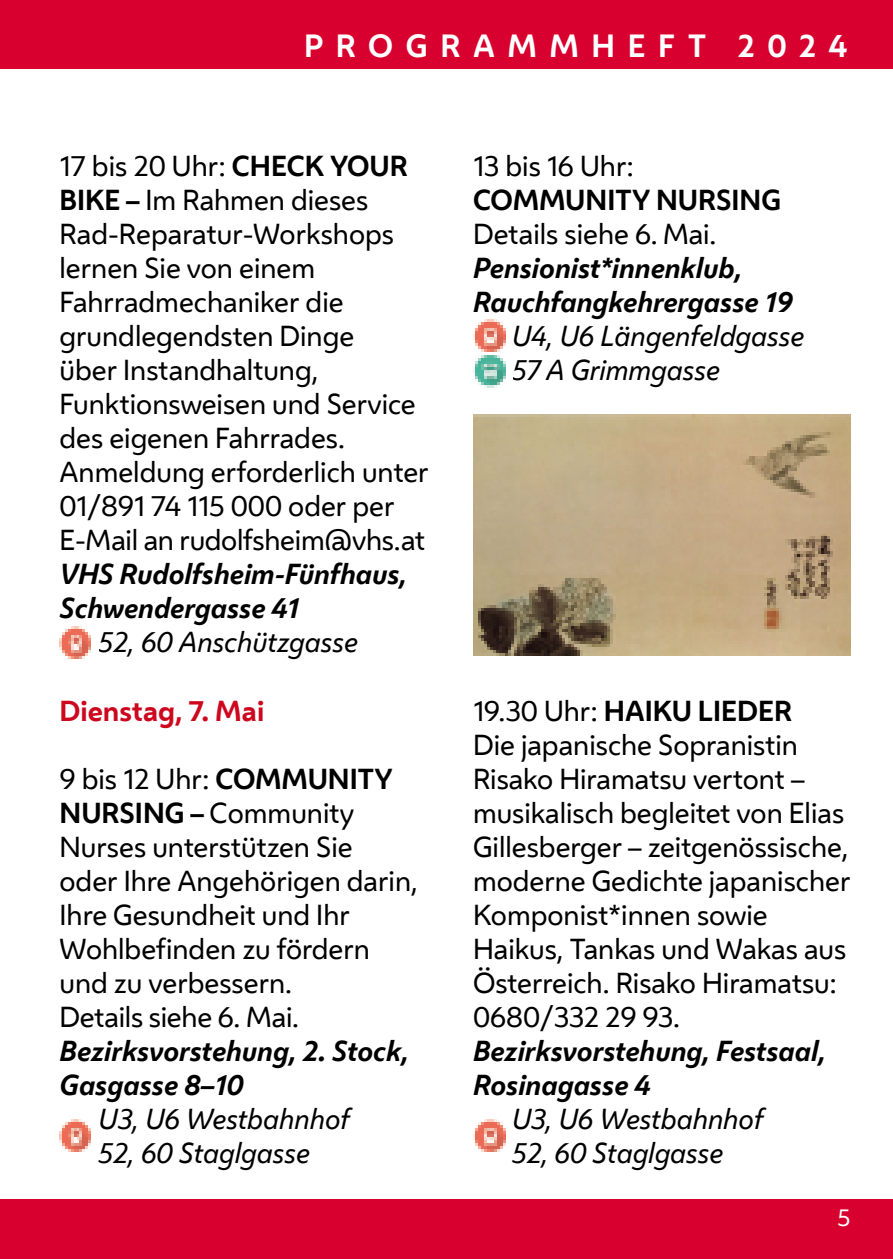
<style>
.page{position:relative;width:893px;height:1259px;background:#fff}
.page>*{position:absolute;margin:0;border:0;box-sizing:border-box;transform-origin:0 0}
.t1{font:700 30px "Wiener Melange";letter-spacing:.42em;color:#fff}
.t2{font:27px/33.9px "Wiener Melange";color:#000}
.t3{font:italic 700 27px/33.9px "Wiener Melange";color:#000}
.t4{font:italic 27px "Wiener Melange";color:#000}
.t5{font:700 27px "Wiener Melange";color:#000}
.t6{font:700 27px "Wiener Melange";color:#cd071e}
.t7{font:22.5px "Wiener Melange";color:#fff}
.s1{font-weight:700}
.s2{font-weight:400}
</style>
<div class="page">
<img style="left:473px;top:415px;width:377px;height:240px">
<div style="left:0;top:0;width:893px;height:68px;background:#d8002e"></div>
<div style="left:0;top:1199px;width:893px;height:60px;background:#d8002e"></div>
<img style="left:60px;top:626px;width:31px;height:33px">
<img style="left:60px;top:1119px;width:31px;height:33px">
<img style="left:473px;top:355px;width:33px;height:33px">
<img style="left:473px;top:319px;width:33px;height:33px">
<img style="left:473px;top:1119px;width:33px;height:33px">
<p class="t1" style="left:304px;top:21px;width:545px">PROGRAMMHEFT 2024</p>
<p class="t2" style="left:60px;top:148px;width:350px">17 bis 20 Uhr: <span class="s1">CHECK YOUR<br>BIKE –</span> Im Rahmen dieses</p>
<p class="t2" style="left:60px;top:216px;width:371px">Rad-Reparatur-Workshops lernen Sie von einem<br>Fahrradmechaniker die grundlegendsten Dinge<br>über Instandhaltung,<br>Funktionsweisen und Service des eigenen Fahrrades.<br>Anmeldung erforderlich unter</p>
<p class="t2" style="left:60px;top:488px;width:336px">01/891 74 115 000 oder per</p>
<p class="t2" style="left:60px;top:522px;width:367px">E-Mail an rudolfsheim@vhs.at</p>
<p class="t3" style="left:60px;top:557px;width:350px">VHS Rudolfsheim-Fünfhaus,<br>Schwendergasse 41</p>
<p class="t4" style="left:99px;top:624px;width:261px">52, 60 Anschützgasse</p>
<p class="t6" style="left:60px;top:688px;width:206px">Dienstag, 7. Mai</p>
<p class="t2" style="left:60px;top:760px;width:360px">9 bis 12 Uhr: <span class="s1">COMMUNITY<br>NURSING –</span> Community<br>Nurses unterstützen Sie<br>oder Ihre Angehörigen darin,<br>Ihre Gesundheit und Ihr<br>Wohlbefinden zu fördern und zu verbessern.</p>
<p class="t2" style="left:60px;top:998px;width:241px">Details siehe 6. Mai.</p>
<p class="t3" style="left:60px;top:1033px;width:351px">Bezirksvorstehung, 2. Stock,<br>Gasgasse 8–10</p>
<p class="t4" style="left:99px;top:1100px;width:252px">U3, U6 Westbahnhof</p>
<p class="t4" style="left:99px;top:1134px;width:213px">52, 60 Staglgasse</p>
<p class="t2" style="left:473px;top:148px;width:162px">13 bis 16 Uhr:</p>
<p class="t2" style="left:473px;top:182px;width:310px"><span class="s1">COMMUNITY NURSING<br></span>Details siehe 6. Mai.</p>
<p class="t3" style="left:473px;top:251px;width:271px">Pensionist*innenklub,</p>
<p class="t3" style="left:473px;top:285px;width:321px">Rauchfangkehrergasse 19</p>
<p class="t4" style="left:512px;top:318px;width:294px">U4, U6 Längenfeldgasse</p>
<p class="t4" style="left:512px;top:352px;width:209px">57 A Grimmgasse</p>
<p class="t5" style="left:473px;top:688px;width:320px"><span class="s2">19.30 Uhr:</span> HAIKU LIEDER</p>
<p class="t2" style="left:473px;top:726px;width:379px">Die japanische Sopranistin<br>Risako Hiramatsu vertont – musikalisch begleitet von Elias<br>Gillesberger – zeitgenössische, moderne Gedichte japanischer<br>Komponist*innen sowie<br>Haikus, Tankas und Wakas aus<br>Österreich. Risako Hiramatsu:<br>0680/332 29 93.</p>
<p class="t3" style="left:473px;top:1033px;width:355px">Bezirksvorstehung, Festsaal,<br>Rosinagasse 4</p>
<p class="t4" style="left:512px;top:1100px;width:252px">U3, U6 Westbahnhof</p>
<p class="t4" style="left:512px;top:1134px;width:213px">52, 60 Staglgasse</p>
<p class="t7" style="left:837px;top:1200px;width:14px">5</p>
</div>
